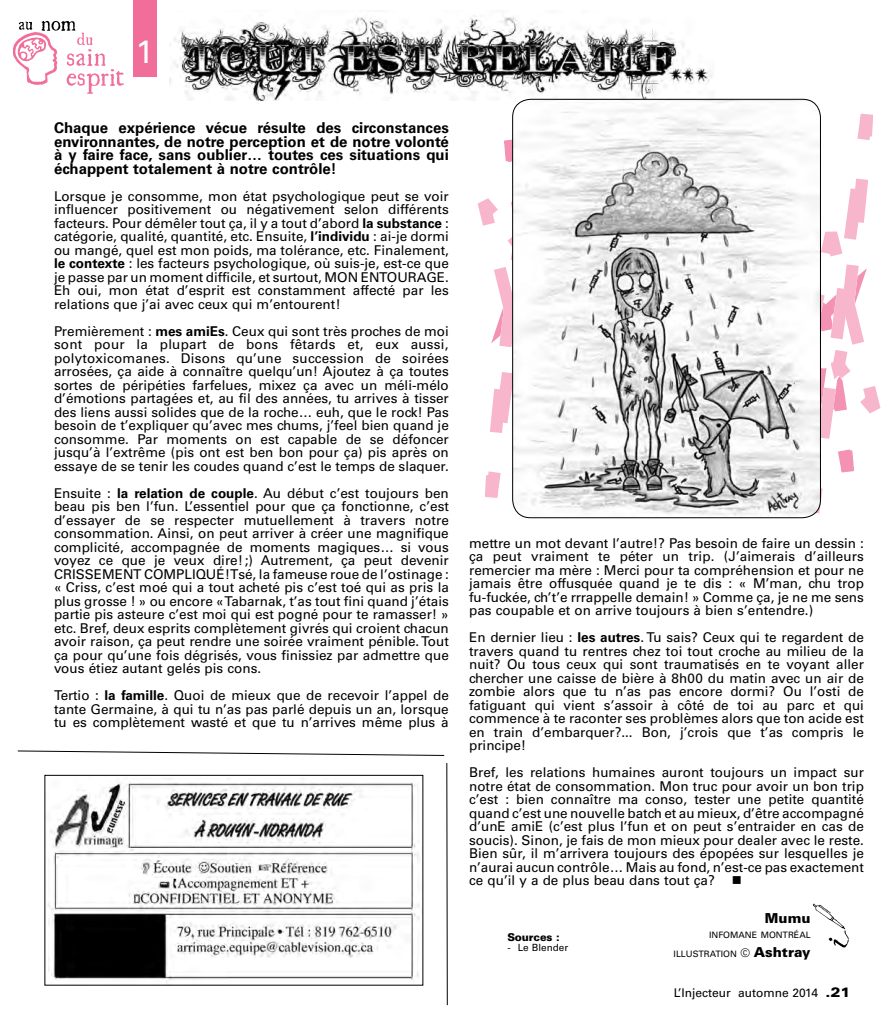
<style>
.page{position:relative;width:891px;height:1026px;background:#fff}
.page>*{position:absolute;margin:0;border:0;box-sizing:border-box;transform-origin:0 0}
.t1{font:32.4px "Univers LT Std";color:#fff}
.t2{font:700 15px/13.5px "Univers LT Std";color:#000;text-align:justify}
.t3{font:900 13.8px "Univers LT Std";color:#000}
.t4{font:13.5px/13.5px "Univers LT Std";color:#000;text-align:justify}
.t5{font:12px "Univers LT Std";color:#000}
.t6{font:900 10.8px "Univers LT Std";letter-spacing:-.01em;color:#000}
.t7{font:9.9px "Univers LT Std";color:#000}
.t8{font:8.85px/18.9px "Univers LT Std";color:#000;text-align:right}
.s1{font-weight:700}
.s2{font-size:11.85px}
.s3{font-weight:900;font-size:13.8px}
.s4{font-weight:900;font-stretch:expanded;font-size:13.5px}
</style>
<div class="page">
<svg style="left:477px;top:111px;width:36px;height:387px"></svg>
<svg style="left:706px;top:114px;width:175px;height:405px"></svg>
<img style="left:13px;top:32px;width:111px;height:62px">
<img style="left:18px;top:20px;width:58px;height:11px">
<div style="left:133px;top:0;width:24px;height:77px;background:#f16d9a"></div>
<img style="left:169px;top:15px;width:545px;height:86px">
<img style="left:48px;top:778px;width:372px;height:204px">
<div style="left:45px;top:775px;width:378px;height:210px;border:1px solid #000"></div>
<svg style="left:17px;top:750px;width:428px;height:6px"></svg>
<svg style="left:446px;top:763px;width:2px;height:243px"></svg>
<img style="left:513px;top:99px;width:307px;height:419px">
<div style="left:512px;top:99px;width:309px;height:419px;border:1px solid #000;border-radius:18px"></div>
<img style="left:813px;top:903px;width:36px;height:45px">
<h1 class="t1" style="left:136px;top:32px;width:20px">1</h1>
<p class="t2" style="left:54px;top:122px;width:396px">Chaque expérience vécue résulte des circonstances environnantes, de notre perception et de notre volonté à y faire face, sans oublier… toutes ces situations qui échappent totalement à notre contrôle!</p>
<p class="t4" style="left:54px;top:190px;width:396px">Lorsque je consomme, mon état psychologique peut se voir influencer positivement ou négativement selon différents facteurs. Pour démêler tout ça, il y a tout d’abord <span class="s1">la substance</span> : catégorie, qualité, quantité, etc. Ensuite, <span class="s1">l’individu</span> : ai-je dormi ou mangé, quel est mon poids, ma tolérance, etc. Finalement, <span class="s1">le contexte</span> : les facteurs psychologique, où suis-je, est-ce que je passe par un moment difficile, et surtout, MON ENTOURAGE.<br>Eh oui, mon état d’esprit est constamment affecté par les relations que j’ai avec ceux qui m’entourent!</p>
<p class="t4" style="left:54px;top:325px;width:396px">Premièrement : <span class="s1">mes amiEs</span>. Ceux qui sont très proches de moi sont pour la plupart de bons fêtards et, eux aussi, polytoxicomanes. Disons qu’une succession de soirées arrosées, ça aide à connaître quelqu’un! Ajoutez à ça toutes sortes de péripéties farfelues, mixez ça avec un méli-mélo d’émotions partagées et, au fil des années, tu arrives à tisser des liens aussi solides que de la roche… euh, que le rock! Pas besoin de t’expliquer qu’avec mes chums, j’feel bien quand je consomme. Par moments on est capable de se défoncer jusqu’à l’extrême (pis ont est ben bon pour ça) pis après on essaye de se tenir les coudes quand c’est le temps de slaquer.</p>
<p class="t4" style="left:54px;top:487px;width:397px">Ensuite : <span class="s1">la relation de couple</span>. Au début c’est toujours ben beau pis ben l’fun. L’essentiel pour que ça fonctionne, c’est d’essayer de se respecter mutuellement à travers notre consommation. Ainsi, on peut arriver à créer une magnifique complicité, accompagnée de moments magiques… si vous voyez ce que je veux dire!;) Autrement, ça peut devenir CRISSEMENT COMPLIQUÉ! Tsé, la fameuse roue de l’ostinage : « Criss, c’est moé qui a tout acheté pis c’est toé qui as pris la plus grosse ! » ou encore « Tabarnak, t’as tout fini quand j’étais partie pis asteure c’est moi qui est pogné pour te ramasser! » etc. Bref, deux esprits complètement givrés qui croient chacun avoir raison, ça peut rendre une soirée vraiment pénible. Tout ça pour qu’une fois dégrisés, vous finissiez par admettre que vous étiez autant gelés pis cons.</p>
<p class="t4" style="left:54px;top:689px;width:396px">Tertio : <span class="s1">la famille</span>. Quoi de mieux que de recevoir l’appel de tante Germaine, à qui tu n’as pas parlé depuis un an, lorsque tu es complètement wasté et que tu n’arrives même plus à</p>
<p class="t4" style="left:469px;top:537px;width:396px">mettre un mot devant l’autre!? Pas besoin de faire un dessin : ça peut vraiment te péter un trip. (J’aimerais d’ailleurs remercier ma mère : Merci pour ta compréhension et pour ne jamais être offusquée quand je te dis : « M’man, chu trop fu-fuckée, ch’t’e rrrappelle demain! » Comme ça, je ne me sens pas coupable et on arrive toujours à bien s’entendre.)</p>
<p class="t4" style="left:469px;top:631px;width:396px">En dernier lieu : <span class="s1">les autres</span>. Tu sais? Ceux qui te regardent de travers quand tu rentres chez toi tout croche au milieu de la nuit? Ou tous ceux qui sont traumatisés en te voyant aller chercher une caisse de bière à 8h00 du matin avec un air de zombie alors que tu n’as pas encore dormi? Ou l’osti de fatiguant qui vient s’assoir à côté de toi au parc et qui commence à te raconter ses problèmes alors que ton acide est en train d’embarquer?... Bon, j’crois que t’as compris le principe!</p>
<p class="t4" style="left:469px;top:766px;width:396px">Bref, les relations humaines auront toujours un impact sur notre état de consommation. Mon truc pour avoir un bon trip c’est : bien connaître ma conso, tester une petite quantité quand c’est une nouvelle batch et au mieux, d’être accompagné d’unE amiE (c’est plus l’fun et on peut s’entraider en cas de soucis). Sinon, je fais de mon mieux pour dealer avec le reste.<br>Bien sûr, il m’arrivera toujours des épopées sur lesquelles je n’aurai aucun contrôle… Mais au fond, n’est-ce pas exactement ce qu’il y a de plus beau dans tout ça? ■</p>
<p class="t6" style="left:507px;top:930px;width:54px">Sources :</p>
<p class="t7" style="left:507px;top:941px;width:62px">- Le Blender</p>
<p class="t3" style="left:765px;top:910px;width:47px">Mumu</p>
<p class="t8" style="left:674px;top:925px;width:139px">INFOMANE MONTRÉAL<br>ILLUSTRATION <span class="s2">©</span> <span class="s3">Ashtray</span></p>
<p class="t5" style="left:674px;top:986px;width:178px">L’Injecteur automne 2014 <span class="s4">.21</span></p>
</div>
